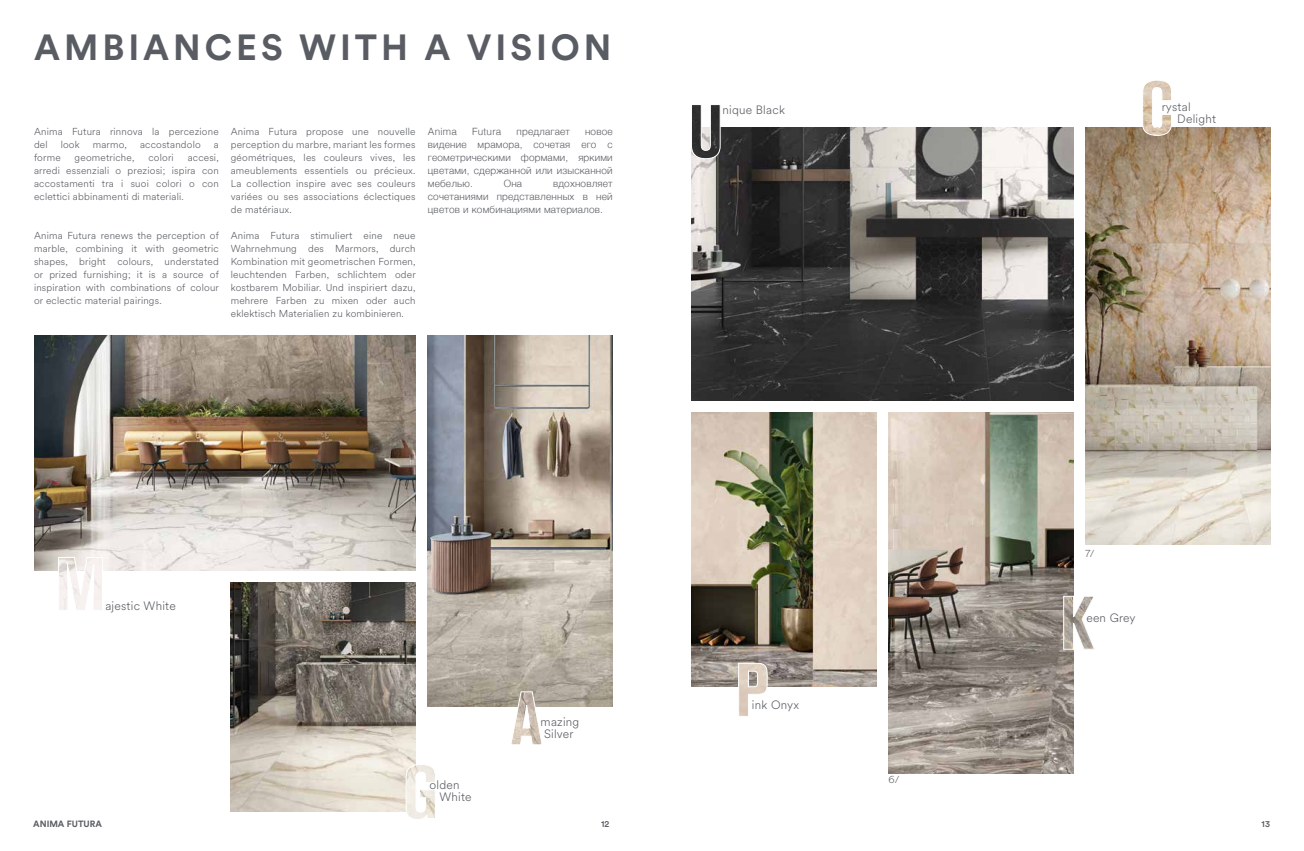
<style>
.page{position:relative;width:1304px;height:851px;background:#fff}
.page>*{position:absolute;margin:0;border:0;box-sizing:border-box;transform-origin:0 0}
.t1{font:700 36px "Circular Std";letter-spacing:.11em;color:#595c62}
.t2{font:300 12px/12px "Circular Spotify Text";letter-spacing:.02em;color:#595c62}
.t3{font:300 10px/13px "Circular Spotify Text";letter-spacing:.02em;color:#595c62;text-align:justify}
.t4{font:300 10px/13px "Helvetica";letter-spacing:.02em;color:#595c62;text-align:justify}
.t5{font:700 9px "Circular Std";color:#595c62}
.t6{font:500 9px "Circular Std";color:#595c62}
</style>
<div class="page">
<img style="left:34px;top:335px;width:382px;height:236px">
<svg style="left:58px;top:557px;width:45px;height:53px"></svg>
<img style="left:231px;top:582px;width:185px;height:229px">
<svg style="left:406px;top:764px;width:29px;height:55px"></svg>
<img style="left:428px;top:335px;width:184px;height:371px">
<svg style="left:511px;top:691px;width:31px;height:53px"></svg>
<img style="left:692px;top:128px;width:382px;height:272px">
<svg style="left:691px;top:105px;width:29px;height:54px"></svg>
<img style="left:1085px;top:128px;width:186px;height:416px">
<svg style="left:1142px;top:80px;width:30px;height:55px"></svg>
<img style="left:888px;top:413px;width:185px;height:360px">
<svg style="left:1063px;top:596px;width:31px;height:53px"></svg>
<img style="left:692px;top:413px;width:184px;height:273px">
<svg style="left:738px;top:663px;width:29px;height:53px"></svg>
<h1 class="t1" style="left:34px;top:24px;width:579px">AMBIANCES WITH A VISION</h1>
<p class="t3" style="left:34px;top:125px;width:186px">Anima Futura rinnova la percezione del</p>
<p class="t3" style="left:61px;top:138px;width:21px">look</p>
<p class="t3" style="left:93px;top:138px;width:36px">marmo,</p>
<p class="t3" style="left:140px;top:138px;width:62px">accostandolo</p>
<p class="t3" style="left:214px;top:138px;width:6px">a</p>
<p class="t3" style="left:34px;top:151px;width:28px">forme</p>
<p class="t3" style="left:75px;top:151px;width:61px">geometriche,</p>
<p class="t3" style="left:148px;top:151px;width:27px">colori</p>
<p class="t3" style="left:34px;top:151px;width:186px;text-indent:154px">accesi, arredi essenziali o preziosi; ispira con accostamenti tra i suoi colori o con eclettici abbinamenti di materiali.</p>
<p class="t3" style="left:34px;top:229px;width:187px">Anima Futura renews the perception of marble, combining it with geometric shapes, bright colours, understated or prized furnishing; it is a source of inspiration with combinations of colour or eclectic material pairings.</p>
<p class="t3" style="left:231px;top:125px;width:186px">Anima Futura propose une nouvelle perception du marbre, mariant les formes géométriques, les couleurs vives, les ameublements essentiels ou précieux.<br>La collection inspire avec ses couleurs variées ou ses associations éclectiques de matériaux.</p>
<p class="t3" style="left:231px;top:229px;width:186px">Anima Futura stimuliert eine neue Wahrnehmung des Marmors, durch Kombination mit geometrischen Formen, leuchtenden Farben, schlichtem oder kostbarem Mobiliar. Und inspiriert dazu, mehrere Farben zu mixen oder auch eklektisch Materialien zu kombinieren.</p>
<p class="t4" style="left:428px;top:124px;width:31px">Anima</p>
<p class="t4" style="left:472px;top:124px;width:31px">Futura</p>
<p class="t4" style="left:517px;top:124px;width:55px">предлагает</p>
<p class="t4" style="left:428px;top:124px;width:186px;text-indent:157px">новое видение мрамора, сочетая его с геометрическими формами, яркими цветами, сдержанной или изысканной мебелью.</p>
<p class="t4" style="left:504px;top:176px;width:20px">Она</p>
<p class="t4" style="left:428px;top:176px;width:186px;text-indent:125px">вдохновляет сочетаниями представленных в ней цветов и комбинациями материалов.</p>
<p class="t2" style="left:105px;top:600px;width:72px">ajestic White</p>
<p class="t2" style="left:439px;top:778px;width:34px;text-indent:-10px">olden<br>White</p>
<p class="t2" style="left:541px;top:715px;width:40px">mazing<br>Silver</p>
<p class="t2" style="left:722px;top:104px;width:64px">nique Black</p>
<p class="t2" style="left:1177px;top:101px;width:40px;text-indent:-16px">rystal<br>Delight</p>
<p class="t3" style="left:1085px;top:547px;width:11px">7/</p>
<p class="t2" style="left:752px;top:699px;width:49px">ink Onyx</p>
<p class="t3" style="left:888px;top:773px;width:12px">6/</p>
<p class="t2" style="left:1086px;top:611px;width:51px">een Grey</p>
<p class="t5" style="left:33px;top:818px;width:70px">ANIMA FUTURA</p>
<p class="t6" style="left:601px;top:818px;width:10px">12</p>
<p class="t6" style="left:1262px;top:818px;width:10px">13</p>
</div>
